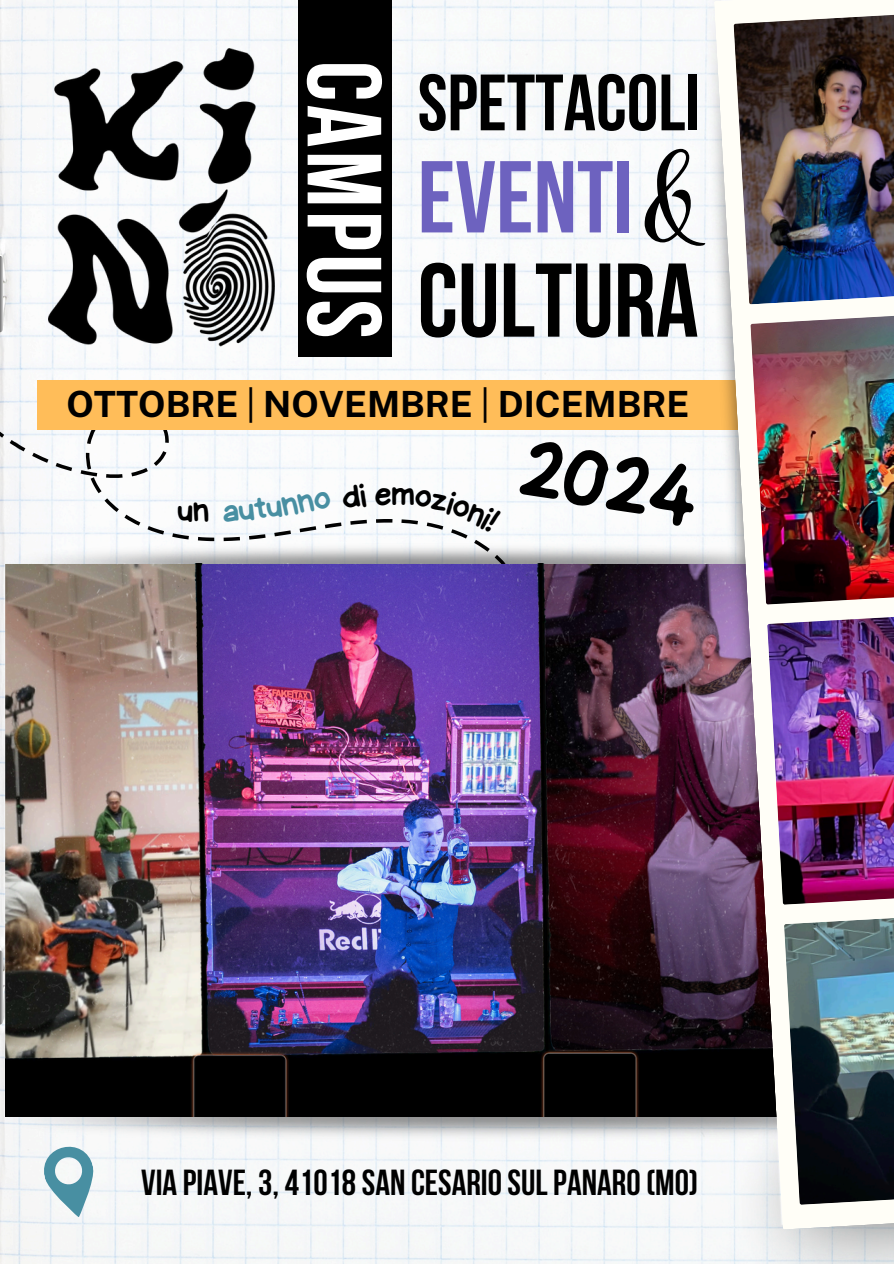
<style>
.page{position:relative;width:894px;height:1264px;background:#fff}
.page>*{position:absolute;margin:0;border:0;box-sizing:border-box;transform-origin:0 0}
.t1{font:125.55px "The Mumbai Sticker";color:#000}
.t2{font:700 105px "Bebas Neue";letter-spacing:.03em;color:#fff}
.t3{font:700 104.55px "Bebas Neue";color:#000}
.t4{font:700 101.85px "Bebas Neue";color:#6d62bf}
.t5{font:87.45px "Handyman";color:#000}
.t6{font:700 79.65px "Bebas Neue";color:#000}
.t7{font:700 36px "Bebas Neue";color:#000}
.t8{font:700 36px "Public Sans";color:#000}
.s1{font-weight:400}
</style>
<div class="page">
<img style="left:0;top:0;width:713px;height:1263px">
<svg style="left:0;top:187px;width:508px;height:582px"></svg>
<img style="left:49px;top:48px;width:226px;height:303px">
<div style="left:298px;top:0;width:93px;height:357px;background:#000"></div>
<img style="left:0;top:541px;width:687px;height:23px">
<img style="left:0;top:1116px;width:713px;height:28px">
<img style="left:5px;top:564px;width:708px;height:552px">
<svg style="left:37px;top:1133px;width:66px;height:89px"></svg>
<img style="left:713px;top:1229px;width:180px;height:34px">
<div style="left:37px;top:380px;width:704px;height:49px;background:#ffbd59"></div>
<img style="left:687px;top:0;width:26px;height:1110px">
<svg style="left:713px;top:0;width:180px;height:1229px"></svg>
<img style="left:783px;top:912px;width:110px;height:292px">
<img style="left:767px;top:612px;width:126px;height:292px">
<img style="left:733px;top:12px;width:160px;height:292px">
<img style="left:750px;top:312px;width:143px;height:292px">
<hr style="left:0;top:259px;width:3px;height:70px;background:#fff">
<hr style="left:0;top:953px;width:3px;height:68px;background:#fff">
<svg style="left:178px;top:502px;width:30px;height:20px"></svg>
<svg style="left:222px;top:490px;width:109px;height:32px"></svg>
<svg style="left:340px;top:483px;width:27px;height:26px"></svg>
<svg style="left:375px;top:486px;width:126px;height:46px"></svg>
<h5 class="t2" style="left:386px;top:61px;width:279px;rotate:90deg">CAMPUS</h5>
<h1 class="t6" style="left:417px;top:71px;width:284px">SPETTACOLI</h1>
<p class="t4" style="left:417px;top:156px;width:216px">EVENTI</p>
<h2 class="t1" style="left:633px;top:136px;width:76px">&amp;</h2>
<p class="t3" style="left:417px;top:258px;width:282px">CULTURA</p>
<h3 class="t8" style="left:66px;top:383px;width:624px">OTTOBRE <span class="s1">|</span> NOVEMBRE <span class="s1">|</span> DICEMBRE</h3>
<p class="t5" style="left:529px;top:423px;width:179px;rotate:10deg">2024</p>
<p class="t7" style="left:141px;top:1167px;width:558px">VIA PIAVE, 3, 41018SAN CESARIOSULPANARO(MO)</p>
</div>
